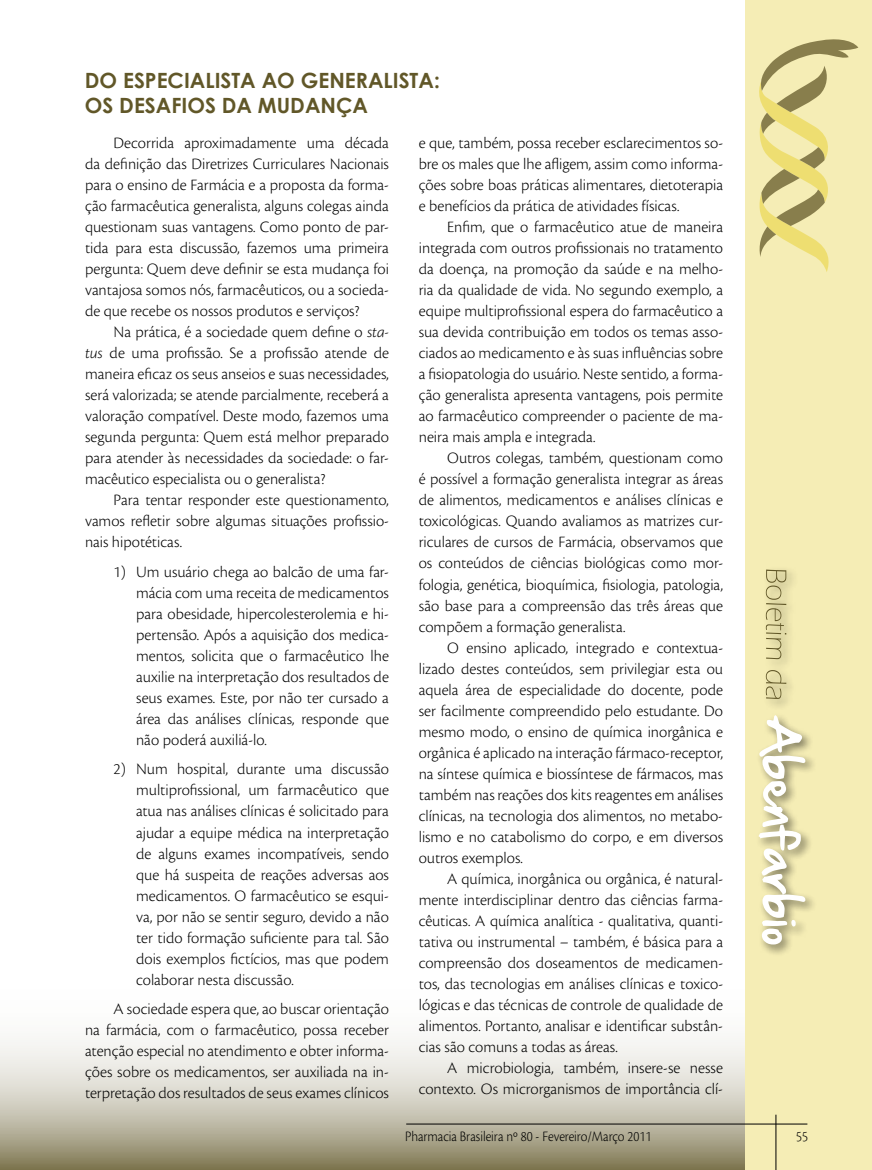
<style>
.page{position:relative;width:872px;height:1170px;background:#fff}
.page>*{position:absolute;margin:0;border:0;box-sizing:border-box;transform-origin:0 0}
.t1{font:700 21px/25.2px "Century Gothic";color:#615728}
.t2{font:300 16.5px/21px "Cronos Pro";color:#000;text-align:justify}
.t3{font:300 15px "Cronos Pro";color:#000;scale:.9 1}
.s1{font-style:italic}
</style>
<div class="page">
<svg style="left:0;top:964px;width:746px;height:205px"></svg>
<div style="left:746px;top:0;width:126px;height:1169px;background:#f5edb5"></div>
<hr style="left:775px;top:1114px;width:1px;height:55px;background:#000">
<hr style="left:406px;top:1123px;width:401px;height:1px;background:#000">
<svg style="left:759px;top:39px;width:99px;height:233px"></svg>
<div style="left:755px;top:712px;width:62px;height:244px;background:#000;opacity:.5"></div>
<svg style="left:758px;top:715px;width:47px;height:229px"></svg>
<div style="left:762px;top:566px;width:36px;height:144px;background:#000;opacity:.5"></div>
<svg style="left:766px;top:569px;width:20px;height:130px"></svg>
<p class="t1" style="left:85px;top:67px;width:356px">DO ESPECIALISTA AO GENERALISTA:<br>OS DESAFIOS DA MUDANÇA</p>
<p class="t2" style="left:85px;top:132px;width:305px;text-indent:28px">Decorrida aproximadamente uma década da definição das Diretrizes Curriculares Nacionais para o ensino de Farmácia e a proposta da forma&shy;ção farmacêutica generalista, alguns colegas ainda questionam suas vantagens. Como ponto de par&shy;tida para esta discussão, fazemos uma primeira pergunta: Quem deve definir se esta mudança foi vantajosa somos nós, farmacêuticos, ou a socieda&shy;de que recebe os nossos produtos e serviços?</p>
<p class="t2" style="left:85px;top:321px;width:305px;text-indent:28px">Na prática, é a sociedade quem define o <span class="s1">sta&shy;tus</span> de uma profissão. Se a profissão atende de maneira eficaz os seus anseios e suas necessidades, será valorizada; se atende parcialmente, receberá a valoração compatível. Deste modo, fazemos uma segunda pergunta: Quem está melhor preparado para atender às necessidades da sociedade: o far&shy;macêutico especialista ou o generalista?</p>
<p class="t2" style="left:85px;top:489px;width:305px;text-indent:28px">Para tentar responder este questionamento, vamos refletir sobre algumas situações profissio&shy;nais hipotéticas.</p>
<p class="t2" style="left:136px;top:561px;width:254px;text-indent:-23px">1) Um usuário chega ao balcão de uma far&shy;mácia com uma receita de medicamentos para obesidade, hipercolesterolemia e hi&shy;pertensão. Após a aquisição dos medica&shy;mentos, solicita que o farmacêutico lhe auxilie na interpretação dos resultados de seus exames. Este, por não ter cursado a área das análises clínicas, responde que não poderá auxiliá-lo.</p>
<p class="t2" style="left:136px;top:758px;width:254px;text-indent:-23px">2) Num hospital, durante uma discussão multiprofissional, um farmacêutico que atua nas análises clínicas é solicitado para ajudar a equipe médica na interpretação de alguns exames incompatíveis, sendo que há suspeita de reações adversas aos medicamentos. O farmacêutico se esqui&shy;va, por não se sentir seguro, devido a não ter tido formação suficiente para tal. São dois exemplos fictícios, mas que podem colaborar nesta discussão.</p>
<p class="t2" style="left:85px;top:998px;width:305px;text-indent:28px">A sociedade espera que, ao buscar orientação na farmácia, com o farmacêutico, possa receber atenção especial no atendimento e obter informa&shy;ções sobre os medicamentos, ser auxiliada na in&shy;terpretação dos resultados de seus exames clínicos</p>
<p class="t2" style="left:419px;top:132px;width:306px">e que, também, possa receber esclarecimentos so&shy;bre os males que lhe afligem, assim como informa&shy;ções sobre boas práticas alimentares, dietoterapia e benefícios da prática de atividades físicas.</p>
<p class="t2" style="left:419px;top:216px;width:306px;text-indent:28px">Enfim, que o farmacêutico atue de maneira integrada com outros profissionais no tratamento da doença, na promoção da saúde e na melho&shy;ria da qualidade de vida. No segundo exemplo, a equipe multiprofissional espera do farmacêutico a sua devida contribuição em todos os temas asso&shy;ciados ao medicamento e às suas influências sobre a fisiopatologia do usuário. Neste sentido, a forma&shy;ção generalista apresenta vantagens, pois permite ao farmacêutico compreender o paciente de ma&shy;neira mais ampla e integrada.</p>
<p class="t2" style="left:419px;top:447px;width:306px;text-indent:28px">Outros colegas, também, questionam como é possível a formação generalista integrar as áreas de alimentos, medicamentos e análises clínicas e toxicológicas. Quando avaliamos as matrizes cur&shy;riculares de cursos de Farmácia, observamos que os conteúdos de ciências biológicas como mor&shy;fologia, genética, bioquímica, fisiologia, patologia, são base para a compreensão das três áreas que compõem a formação generalista.</p>
<p class="t2" style="left:419px;top:636px;width:306px;text-indent:28px">O ensino aplicado, integrado e contextua&shy;lizado destes conteúdos, sem privilegiar esta ou aquela área de especialidade do docente, pode ser facilmente compreendido pelo estudante. Do mesmo modo, o ensino de química inorgânica e orgânica é aplicado na interação fármaco-receptor, na síntese química e biossíntese de fármacos, mas também nas reações dos kits reagentes em análises clínicas, na tecnologia dos alimentos, no metabo&shy;lismo e no catabolismo do corpo, e em diversos outros exemplos.</p>
<p class="t2" style="left:419px;top:868px;width:306px;text-indent:28px">A química, inorgânica ou orgânica, é natural&shy;mente interdisciplinar dentro das ciências farma&shy;cêuticas. A química analítica - qualitativa, quanti&shy;tativa ou instrumental – também, é básica para a compreensão dos doseamentos de medicamen&shy;tos, das tecnologias em análises clínicas e toxico&shy;lógicas e das técnicas de controle de qualidade de alimentos. Portanto, analisar e identificar substân&shy;cias são comuns a todas as áreas.</p>
<p class="t2" style="left:419px;top:1057px;width:306px;text-align:right">A microbiologia, também, insere-se nesse contexto. Os microrganismos de importância clí-</p>
<p class="t3" style="left:405px;top:1127px;width:275px">Pharmacia Brasileira nº 80 - Fevereiro/Março 2011</p>
<p class="t3" style="left:796px;top:1127px;width:15px">55</p>
</div>
